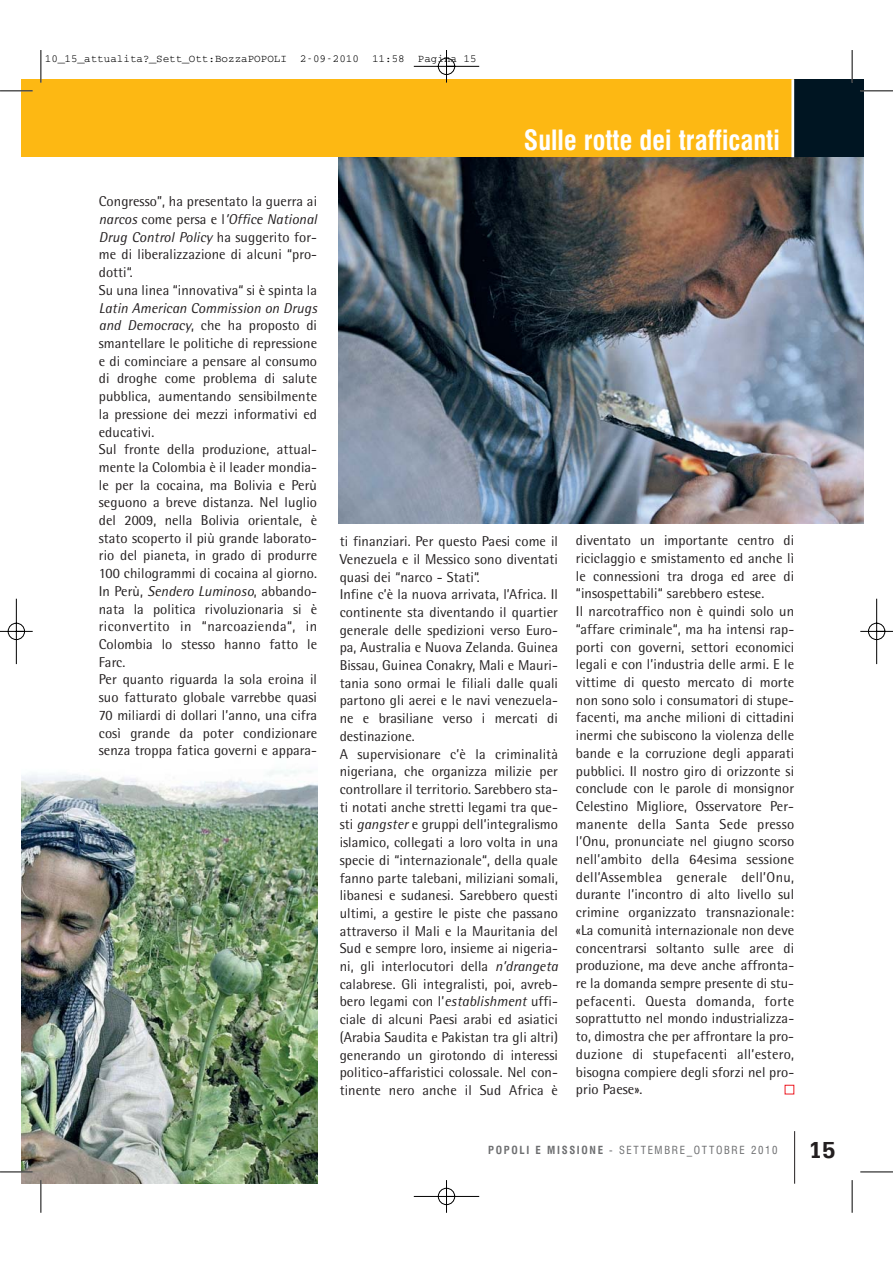
<style>
.page{position:relative;width:893px;height:1263px;background:#fff}
.page>*{position:absolute;margin:0;border:0;box-sizing:border-box;transform-origin:0 0}
.t1{font:700 condensed 27.3px "Swiss 721 BT";color:#fff}
.t2{font:700 24.45px "Serifa BT";color:#231f20}
.t3{font:14.25px/17.7px "Rotis Semi Sans";letter-spacing:.005em;color:#231f20}
.t4{font:10.95px "Courier";color:#000}
.t5{font:condensed 10.95px "Swiss 721 BT";letter-spacing:.15em;color:#6d6e70}
.s1{font-style:italic}
.s2{font-weight:700}
</style>
<div class="page">
<img style="left:0;top:50px;width:892px;height:1163px">
<p class="t4" style="left:45px;top:55px;width:433px">10_15_attualita?_Sett_Ott:BozzaPOPOLI 2-09-2010 11:58 Pagina 15</p>
<h1 class="t1" style="left:524px;top:128px;width:257px">Sulle rotte dei trafficanti</h1>
<p class="t3" style="left:99px;top:194px;width:220px">Congresso”, ha presentato la guerra ai <span class="s1">narcos</span> come persa e l<span class="s1">’Office National Drug Control Policy</span> ha suggerito for&shy;me di liberalizzazione di alcuni “pro&shy;dotti“.<br>Su una linea “innovativa“ si è spinta la</p>
<p class="t3" style="left:99px;top:300px;width:220px"><span class="s1">Latin American Commission on Drugs and Democracy</span>, che ha proposto di smantellare le politiche di repressione e di cominciare a pensare al consumo di droghe come problema di salute pubblica, aumentando sensibilmente la pressione dei mezzi informativi ed educativi.<br>Sul fronte della produzione, attual&shy;mente la Colombia è il leader mondia&shy;le per la cocaina, ma Bolivia e Perù seguono a breve distanza. Nel luglio del 2009, nella Bolivia orientale, è stato scoperto il più grande laborato&shy;rio del pianeta, in grado di produrre 100 chilogrammi di cocaina al giorno.<br>In Perù, <span class="s1">Sendero Luminoso</span>, abbando&shy;nata la politica rivoluzionaria si è riconvertito in “narcoazienda“, in Colombia lo stesso hanno fatto le Farc.<br>Per quanto riguarda la sola eroina il suo fatturato globale varrebbe quasi 70 miliardi di dollari l’anno, una cifra così grande da poter condizionare senza troppa fatica governi e appara-</p>
<p class="t3" style="left:340px;top:534px;width:220px">ti finanziari. Per questo Paesi come il Venezuela e il Messico sono diventati quasi dei “narco - Stati“.<br>Infine c’è la nuova arrivata, l’Africa. Il continente sta diventando il quartier generale delle spedizioni verso Euro&shy;pa, Australia e Nuova Zelanda. Guinea Bissau, Guinea Conakry, Mali e Mauri&shy;tania sono ormai le filiali dalle quali partono gli aerei e le navi venezuela&shy;ne e brasiliane verso i mercati di destinazione.<br>A supervisionare c’è la criminalità nigeriana, che organizza milizie per controllare il territorio. Sarebbero sta&shy;ti notati anche stretti legami tra que&shy;sti <span class="s1">gangster</span> e gruppi dell’integralismo islamico, collegati a loro volta in una specie di “internazionale“, della quale fanno parte talebani, miliziani somali, libanesi e sudanesi. Sarebbero questi ultimi, a gestire le piste che passano attraverso il Mali e la Mauritania del Sud e sempre loro, insieme ai nigeria&shy;ni, gli interlocutori della <span class="s1">n’drangeta </span>calabrese. Gli integralisti, poi, avreb&shy;bero legami con l’<span class="s1">establishment</span> uffi&shy;ciale di alcuni Paesi arabi ed asiatici (Arabia Saudita e Pakistan tra gli altri) generando un girotondo di interessi politico-affaristici colossale. Nel con&shy;tinente nero anche il Sud Africa è</p>
<p class="t3" style="left:576px;top:533px;width:220px">diventato un importante centro di riciclaggio e smistamento ed anche lì le connessioni tra droga ed aree di “insospettabili“ sarebbero estese.<br>Il narcotraffico non è quindi solo un “affare criminale“, ma ha intensi rap&shy;porti con governi, settori economici legali e con l’industria delle armi. E le vittime di questo mercato di morte non sono solo i consumatori di stupe&shy;facenti, ma anche milioni di cittadini inermi che subiscono la violenza delle bande e la corruzione degli apparati pubblici. Il nostro giro di orizzonte si conclude con le parole di monsignor Celestino Migliore, Osservatore Per&shy;manente della Santa Sede presso l’Onu, pronunciate nel giugno scorso nell’ambito della 64esima sessione dell’Assemblea generale dell’Onu, durante l’incontro di alto livello sul crimine organizzato transnazionale: «La comunità internazionale non deve concentrarsi soltanto sulle aree di produzione, ma deve anche affronta&shy;re la domanda sempre presente di stu&shy;pefacenti. Questa domanda, forte soprattutto nel mondo industrializza&shy;to, dimostra che per affrontare la pro&shy;duzione di stupefacenti all’estero, bisogna compiere degli sforzi nel pro&shy;prio Paese».</p>
<p class="t5" style="left:488px;top:1146px;width:291px"><span class="s2">POPOLI E MISSIONE</span> - SETTEMBRE_OTTOBRE 2010</p>
<h2 class="t2" style="left:808px;top:1135px;width:28px">15</h2>
</div>
